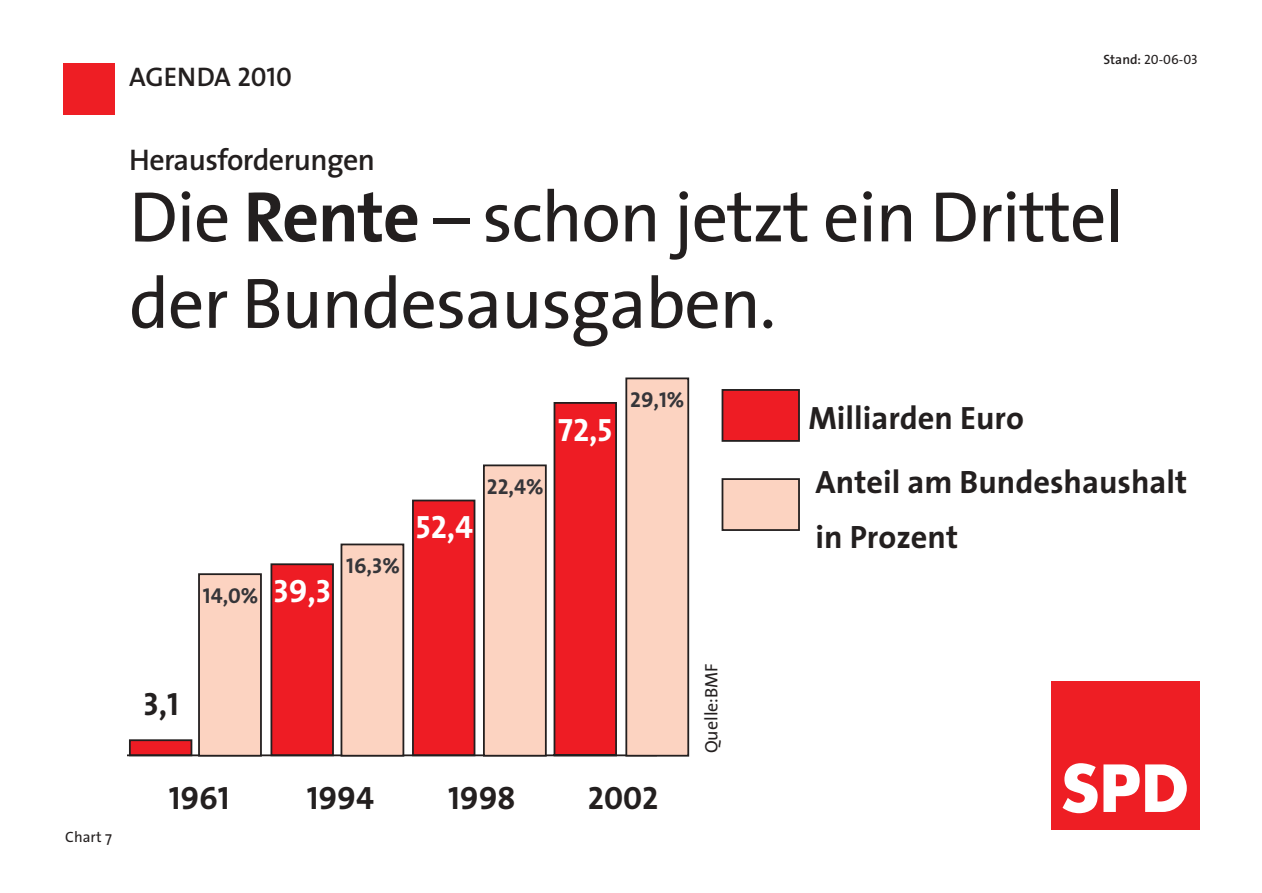
<style>
.page{position:relative;width:1262px;height:893px;background:#fff}
.page>*{position:absolute;margin:0;border:0;box-sizing:border-box;transform-origin:0 0}
.t1{font:72px/86.4px "The Sans";letter-spacing:-.02em;color:#231f1f}
.t2{font:700 63px "Futura";color:#fff}
.t3{font:700 32.4px/63.9px "The Sans";color:#231f1f}
.t4{font:32.4px "The Sans Bold Caps";color:#231f1f}
.t5{font:32.4px "The Sans Bold Caps";color:#fff}
.t6{font:600 30px "The Sans";letter-spacing:-.02em;color:#231f1f}
.t7{font:27px "The Sans Semi Bold Caps";color:#231f1f}
.t8{font:21.6px "The Sans Bold Caps";color:#353539}
.t9{font:18px "The Sans";color:#231f1f}
.t10{font:15px "The Sans";color:#231f1f}
.t11{font:13.5px "The Sans Caps";color:#231f1f}
.s1{font-family:"The Sans";font-weight:600}
.s2{font-weight:700}
</style>
<div class="page">
<div style="left:64px;top:64px;width:51px;height:51px;background:#ee1e24"></div>
<div style="left:1050px;top:680px;width:149px;height:149px;background:#ee1e24"></div>
<svg style="left:128px;top:402px;width:530px;height:355px"></svg>
<div style="left:140px;top:675px;width:41px;height:56px;background:#fff"></div>
<div style="left:199px;top:574px;width:62px;height:181px;background:#fcd3c1"></div>
<div style="left:198px;top:573px;width:64px;height:183px;border:2px solid #231f1f"></div>
<div style="left:341px;top:544px;width:62px;height:211px;background:#fcd3c1"></div>
<div style="left:340px;top:543px;width:64px;height:213px;border:2px solid #231f1f"></div>
<div style="left:484px;top:465px;width:62px;height:290px;background:#fcd3c1"></div>
<div style="left:483px;top:464px;width:64px;height:292px;border:2px solid #231f1f"></div>
<div style="left:626px;top:378px;width:62px;height:377px;background:#fcd3c1"></div>
<div style="left:625px;top:377px;width:64px;height:379px;border:2px solid #231f1f"></div>
<div style="left:722px;top:390px;width:77px;height:51px;background:#ee1c24"></div>
<div style="left:721px;top:389px;width:79px;height:53px;border:2px solid #231f1f"></div>
<div style="left:722px;top:479px;width:77px;height:51px;background:#fcd3c1"></div>
<div style="left:721px;top:478px;width:79px;height:53px;border:2px solid #231f1f"></div>
<p class="t7" style="left:129px;top:60px;width:164px">AGENDA 2010</p>
<p class="t11" style="left:1103px;top:51px;width:96px"><span class="s1">Stand:</span> 20-06-03</p>
<p class="t6" style="left:129px;top:148px;width:247px">Herausforderungen</p>
<p class="t1" style="left:129px;top:181px;width:996px">Die <span class="s2">Rente</span> – schon jetzt ein Drittel der Bundesausgaben.</p>
<p class="t8" style="left:203px;top:583px;width:57px">14,0%</p>
<p class="t5" style="left:273px;top:572px;width:59px">39,3</p>
<p class="t8" style="left:346px;top:553px;width:55px">16,3%</p>
<p class="t5" style="left:416px;top:508px;width:59px">52,4</p>
<p class="t8" style="left:487px;top:474px;width:58px">22,4%</p>
<p class="t5" style="left:558px;top:410px;width:56px">72,5</p>
<p class="t8" style="left:630px;top:387px;width:56px">29,1%</p>
<p class="t3" style="left:808px;top:389px;width:380px">Milliarden Euro<br>Anteil am Bundeshaushalt</p>
<p class="t3" style="left:815px;top:508px;width:144px">in Prozent</p>
<p class="t10" style="left:65px;top:831px;width:48px">Chart 7</p>
<p class="t4" style="left:144px;top:684px;width:37px">3,1</p>
<p class="t4" style="left:169px;top:779px;width:62px">1961</p>
<p class="t4" style="left:307px;top:779px;width:69px">1994</p>
<p class="t4" style="left:448px;top:779px;width:69px">1998</p>
<p class="t4" style="left:588px;top:779px;width:72px">2002</p>
<p class="t9" style="left:705px;top:753px;width:91px;rotate:-90deg">Quelle:BMF</p>
<p class="t2" style="left:1060px;top:759px;width:129px">SPD</p>
</div>
